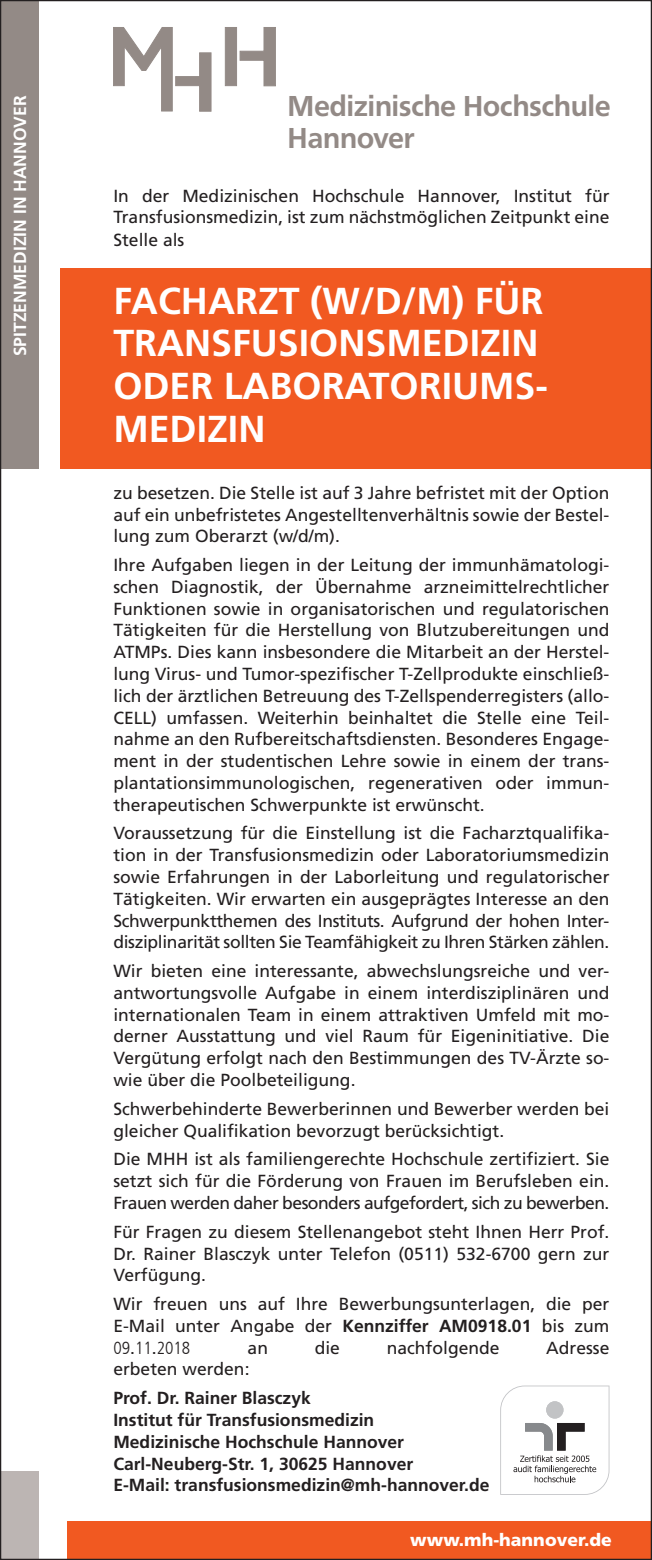
<style>
.page{position:relative;width:652px;height:1560px;background:#fff}
.page>*{position:absolute;margin:0;border:0;box-sizing:border-box;transform-origin:0 0}
.Position{font:700 37.5px/42.5px "Frutiger";color:#fff}
.t1{font:500 30px "Frutus T";letter-spacing:-.02em;color:#938a86}
.Copy{font:17.5px/21.8px "Frutiger";color:#231f20;text-align:justify}
.Adresse{font:700 17.5px "Frutiger";color:#231f20}
.t2{font:700 17.5px "Frutiger";color:#fff}
.t3{font:900 17.5px "Frutiger";color:#fff}
.s1{font-weight:700}
.s2{font-family:"Frutiger LT";font-weight:300;font-stretch:condensed}
</style>
<div class="page">
<div style="left:0;top:1470px;width:38px;height:89px;background:#bcb5b3"></div>
<div style="left:60px;top:268px;width:592px;height:200px;background:#f15921"></div>
<div style="left:0;top:0;width:38px;height:468px;background:#938a86"></div>
<svg style="left:240px;top:27px;width:36px;height:59px"></svg>
<div style="left:225px;top:27px;width:12px;height:59px;background:#938a86"></div>
<svg style="left:113px;top:27px;width:98px;height:85px"></svg>
<div style="left:67px;top:1521px;width:585px;height:38px;background:#f15921"></div>
<svg style="left:500px;top:1385px;width:109px;height:109px"></svg>
<p class="t2" style="left:10px;top:356px;width:262px;rotate:-90deg">SPITZENMEDIZIN IN HANNOVER</p>
<p class="t1" style="left:287px;top:88px;width:325px">Medizinische Hochschule</p>
<p class="t1" style="left:287px;top:121px;width:129px">Hannover</p>
<p class="Copy" style="left:113px;top:184px;width:498px">In der Medizinischen Hochschule Hannover, Institut für Transfusionsmedizin, ist zum nächstmöglichen Zeitpunkt eine Stelle als</p>
<p class="Position" style="left:113px;top:280px;width:436px">FACHARZT (W/D/M) FÜR<br>TRANSFUSIONSMEDIZIN<br>ODER LABORATORIUMS-<br>MEDIZIN</p>
<p class="Copy" style="left:113px;top:482px;width:498px">zu besetzen. Die Stelle ist auf 3 Jahre befristet mit der Option auf ein unbefristetes Angestelltenverhältnis sowie der Bestel&shy;lung zum Oberarzt (w/d/m).</p>
<p class="Copy" style="left:113px;top:554px;width:498px">Ihre Aufgaben liegen in der Leitung der immunhämatologi&shy;schen Diagnostik, der Übernahme arzneimittelrechtlicher Funktionen sowie in organisatorischen und regulatorischen Tätigkeiten für die Herstellung von Blutzubereitungen und ATMPs. Dies kann insbesondere die Mitarbeit an der Herstel&shy;lung Virus- und Tumor-spezifischer T-Zellprodukte einschließ&shy;lich der ärztlichen Betreuung des T-Zellspenderregisters (allo-CELL) umfassen. Weiterhin beinhaltet die Stelle eine Teil&shy;nahme an den Rufbereitschaftsdiensten. Besonderes Engage&shy;ment in der studentischen Lehre sowie in einem der trans&shy;plantationsimmunologischen, regenerativen oder immun&shy;therapeutischen Schwerpunkte ist erwünscht.</p>
<p class="Copy" style="left:113px;top:822px;width:498px">Voraussetzung für die Einstellung ist die Facharztqualifika&shy;tion in der Transfusionsmedizin oder Laboratoriumsmedizin sowie Erfahrungen in der Laborleitung und regulatorischer Tätigkeiten. Wir erwarten ein ausgeprägtes Interesse an den Schwerpunktthemen des Instituts. Aufgrund der hohen Inter&shy;disziplinarität sollten Sie Teamfähigkeit zu Ihren Stärken zählen.</p>
<p class="Copy" style="left:113px;top:960px;width:498px">Wir bieten eine interessante, abwechslungsreiche und ver&shy;antwortungsvolle Aufgabe in einem interdisziplinären und internationalen Team in einem attraktiven Umfeld mit mo&shy;derner Ausstattung und viel Raum für Eigeninitiative. Die Vergütung erfolgt nach den Bestimmungen des TV-Ärzte so&shy;wie über die Poolbeteiligung.</p>
<p class="Copy" style="left:113px;top:1097px;width:498px">Schwerbehinderte Bewerberinnen und Bewerber werden bei gleicher Qualifikation bevorzugt berücksichtigt.</p>
<p class="Copy" style="left:113px;top:1148px;width:498px">Die MHH ist als familiengerechte Hochschule zertifiziert. Sie setzt sich für die Förderung von Frauen im Berufsleben ein.<br>Frauen werden daher besonders aufgefordert, sich zu bewerben.</p>
<p class="Copy" style="left:113px;top:1220px;width:498px">Für Fragen zu diesem Stellenangebot steht Ihnen Herr Prof.<br>Dr. Rainer Blasczyk unter Telefon (0511) 532-6700 gern zur Verfügung.</p>
<p class="Copy" style="left:113px;top:1292px;width:498px">Wir freuen uns auf Ihre Bewerbungsunterlagen, die per E-Mail unter Angabe der <span class="s1">Kennziffer AM0918.01</span> bis zum <span class="s2">09</span>.<span class="s2">11</span>.<span class="s2">2018</span></p>
<p class="Copy" style="left:248px;top:1336px;width:22px">an</p>
<p class="Copy" style="left:315px;top:1336px;width:27px">die</p>
<p class="Copy" style="left:387px;top:1336px;width:114px">nachfolgende</p>
<p class="Copy" style="left:546px;top:1336px;width:65px">Adresse</p>
<p class="Copy" style="left:113px;top:1358px;width:138px">erbeten werden:</p>
<p class="Adresse" style="left:113px;top:1387px;width:199px">Prof. Dr. Rainer Blasczyk</p>
<p class="Adresse" style="left:113px;top:1409px;width:262px">Institut für Transfusionsmedizin</p>
<p class="Adresse" style="left:113px;top:1431px;width:292px">Medizinische Hochschule Hannover</p>
<p class="Adresse" style="left:113px;top:1452px;width:301px">Carl-Neuberg-Str. 1, 30625 Hannover</p>
<p class="Adresse" style="left:113px;top:1474px;width:378px">E-Mail: transfusionsmedizin@mh-hannover.de</p>
<p class="t3" style="left:410px;top:1528px;width:203px">www.mh-hannover.de</p>
</div>
